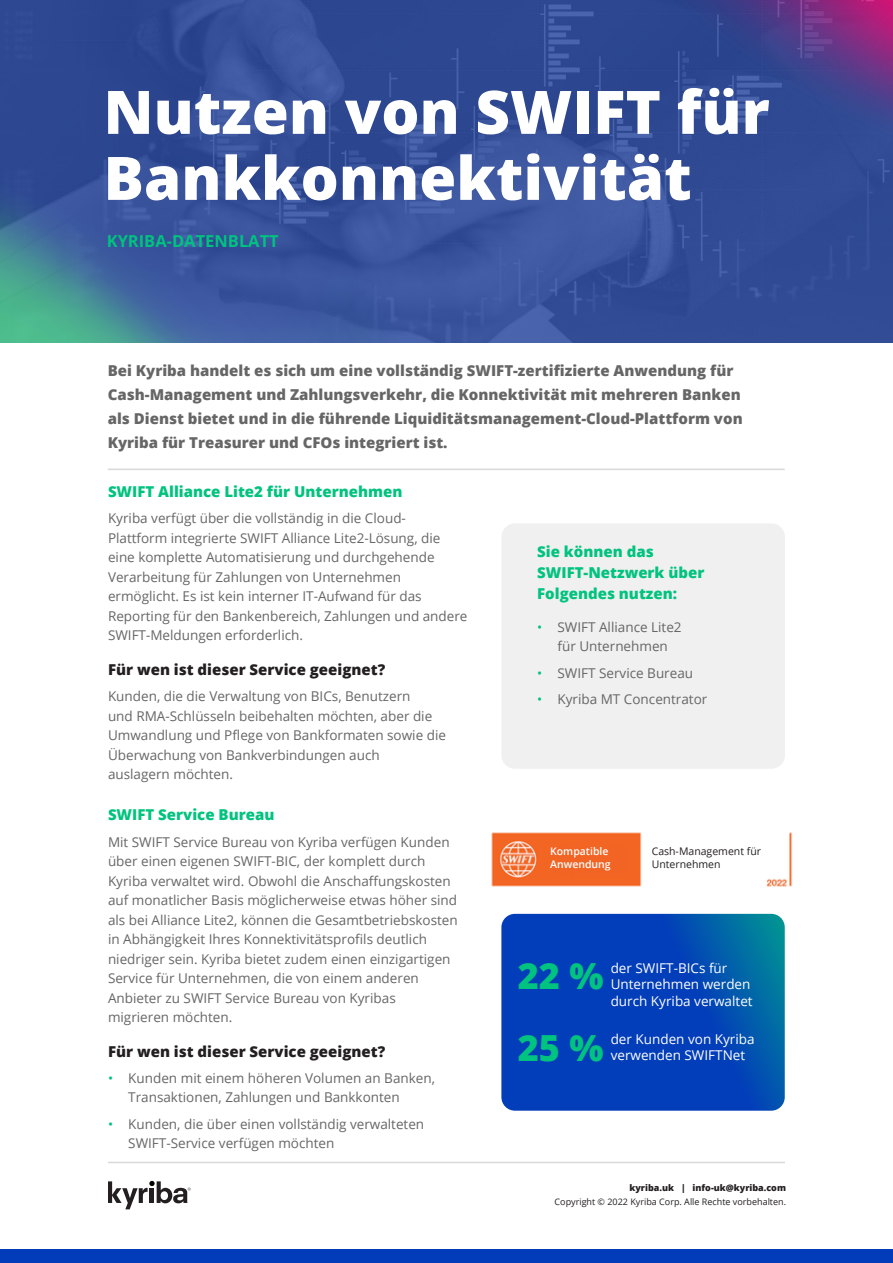
<style>
.page{position:relative;width:893px;height:1263px;background:#fff}
.page>*{position:absolute;margin:0;border:0;box-sizing:border-box;transform-origin:0 0}
.Head_White{font:800 60px/66px "Open Sans";color:#fff}
.Subhead_Green{font:800 36px "Open Sans";color:#00c37f}
.Head_White-2{font:700 16.5px "Open Sans";color:#00c37f}
.Intro_Bold{font:800 15px/24px "Open Sans";color:#666}
.Subhead_Green-2{font:800 15px/21px "Open Sans";color:#00c37f}
.Subhead_Green-3{font:800 15px "Open Sans";color:#231f20}
.Body{font:13.5px/19.5px "Open Sans";color:#666}
.Body-2{font:13.5px/16.5px "Open Sans";color:#fff}
.Subhead_Green-4{font:10.5px/13.5px "Open Sans";color:#231f20}
.Subhead_Green-5{font:600 10.5px/13.5px "Open Sans";color:#fff}
.t1{font:9px "Open Sans";color:#231f20}
.t2{font:800 9px "Open Sans";color:#231f20}
.s1{color:#00c37f}
</style>
<div class="page">
<svg style="left:108px;top:1181px;width:83px;height:28px"></svg>
<div style="left:0;top:1249px;width:893px;height:14px;background:#023cba"></div>
<hr style="left:108px;top:1162px;width:677px;height:1px;background:#d8d9db">
<img style="left:0;top:0;width:893px;height:343px">
<hr style="left:108px;top:469px;width:677px;height:1px;background:#d8d9db">
<div style="left:501px;top:523px;width:284px;height:246px;background:#f0f0f0;border-radius:14px"></div>
<svg style="left:501px;top:914px;width:284px;height:197px;background:#0347b6"></svg>
<img style="left:491px;top:832px;width:302px;height:55px">
<div style="left:647px;top:843px;width:130px;height:34px;background:#fff"></div>
<div style="left:550px;top:846px;width:77px;height:27px;background:#f26424"></div>
<p class="Head_White" style="left:104px;top:76px;width:668px">Nutzen von SWIFT für<br>Bankkonnektivität</p>
<p class="Head_White-2" style="left:107px;top:230px;width:174px">KYRIBA-DATENBLATT</p>
<p class="Intro_Bold" style="left:108px;top:358px;width:636px">Bei Kyriba handelt es sich um eine vollständig SWIFT-zertifizierte Anwendung für Cash-Management und Zahlungsverkehr, die Konnektivität mit mehreren Banken als Dienst bietet und in die führende Liquiditätsmanagement-Cloud-Plattform von Kyriba für Treasurer und CFOs integriert ist.</p>
<p class="Subhead_Green-2" style="left:108px;top:480px;width:296px">SWIFT Alliance Lite2 für Unternehmen</p>
<p class="Body" style="left:108px;top:508px;width:361px">Kyriba verfügt über die vollständig in die Cloud-Plattform integrierte SWIFT Alliance Lite2-Lösung, die eine komplette Automatisierung und durchgehende Verarbeitung für Zahlungen von Unternehmen ermöglicht. Es ist kein interner IT-Aufwand für das Reporting für den Bankenbereich, Zahlungen und andere SWIFT-Meldungen erforderlich.</p>
<p class="Subhead_Green-3" style="left:108px;top:658px;width:279px">Für wen ist dieser Service geeignet?</p>
<p class="Body" style="left:108px;top:686px;width:340px">Kunden, die die Verwaltung von BICs, Benutzern<br>und RMA-Schlüsseln beibehalten möchten, aber die Umwandlung und Pflege von Bankformaten sowie die Überwachung von Bankverbindungen auch<br>auslagern möchten.</p>
<p class="Subhead_Green-2" style="left:108px;top:804px;width:168px">SWIFT Service Bureau</p>
<p class="Body" style="left:108px;top:832px;width:351px">Mit SWIFT Service Bureau von Kyriba verfügen Kunden über einen eigenen SWIFT-BIC, der komplett durch Kyriba verwaltet wird. Obwohl die Anschaffungskosten auf monatlicher Basis möglicherweise etwas höher sind als bei Alliance Lite2, können die Gesamtbetriebskosten in Abhängigkeit Ihres Konnektivitätsprofils deutlich niedriger sein. Kyriba bietet zudem einen einzigartigen Service für Unternehmen, die von einem anderen Anbieter zu SWIFT Service Bureau von Kyribas migrieren möchten.</p>
<p class="Subhead_Green-3" style="left:108px;top:1040px;width:279px">Für wen ist dieser Service geeignet?</p>
<p class="Body" style="left:128px;top:1068px;width:308px;text-indent:-20px"><span class="s1">•</span> Kunden mit einem höheren Volumen an Banken,<br>Transaktionen, Zahlungen und Bankkonten</p>
<p class="Body" style="left:128px;top:1114px;width:297px;text-indent:-20px"><span class="s1">•</span> Kunden, die über einen vollständig verwalteten<br>SWIFT-Service verfügen möchten</p>
<p class="Subhead_Green-2" style="left:537px;top:540px;width:169px">Sie können das<br>SWIFT-Netzwerk über<br>Folgendes nutzen:</p>
<p class="Body" style="left:537px;top:617px;width:146px;text-align:center"><span class="s1">•</span> SWIFT Alliance Lite2 für Unternehmen</p>
<p class="Body" style="left:537px;top:663px;width:157px"><span class="s1">•</span> SWIFT Service Bureau</p>
<p class="Body" style="left:537px;top:689px;width:172px"><span class="s1">•</span> Kyriba MT Concentrator</p>
<p class="Subhead_Green-5" style="left:550px;top:844px;width:62px">Kompatible<br>Anwendung</p>
<p class="Subhead_Green-4" style="left:652px;top:844px;width:111px">Cash-Management für<br>Unternehmen</p>
<p class="Body-2" style="left:611px;top:959px;width:143px">der SWIFT-BICs für<br>Unternehmen werden durch Kyriba verwaltet</p>
<p class="Subhead_Green" style="left:518px;top:949px;width:87px">22 %</p>
<p class="Body-2" style="left:611px;top:1030px;width:145px">der Kunden von Kyriba</p>
<p class="Subhead_Green" style="left:518px;top:1020px;width:87px">25 %</p>
<p class="Body-2" style="left:611px;top:1047px;width:136px">verwenden SWIFTNet</p>
<p class="t2" style="left:629px;top:1181px;width:158px">kyriba.uk | info-uk@kyriba.com</p>
<p class="t1" style="left:555px;top:1195px;width:233px">Copyright © 2022 Kyriba Corp. Alle Rechte vorbehalten.</p>
</div>
